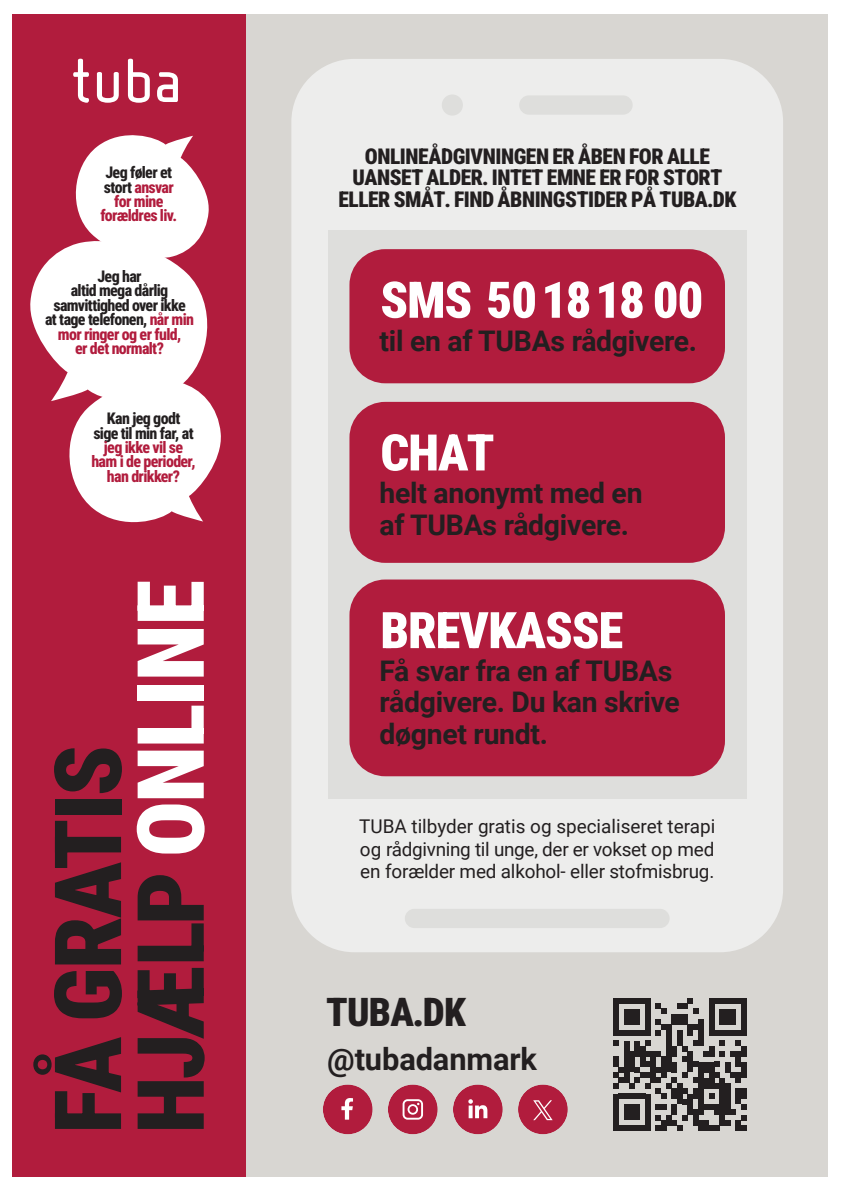
<style>
.page{position:relative;width:842px;height:1191px;background:#fff}
.page>*{position:absolute;margin:0;border:0;box-sizing:border-box;transform-origin:0 0}
.t1{font:93px/82.7px "Roboto Condensed";letter-spacing:-.02em;color:#231f20}
.t2{font:50.5px "Roboto Condensed";letter-spacing:-.02em;color:#fff}
.t3{font:39.1px "Roboto Condensed";letter-spacing:-.02em;color:#231f20}
.t4{font:700 30.8px "Roboto";letter-spacing:-.005em;color:#231f20}
.t5{font:700 28.4px/31.5px "Roboto";letter-spacing:-.01em;color:#231f20}
.t6{font:21.5px/21.5px "Roboto Condensed";letter-spacing:-.02em;color:#231f20;text-align:center}
.t7{font:18.9px/22.7px "Roboto";letter-spacing:-.01em;color:#231f20;text-align:justify}
.t8{font:16px/14.4px "Roboto Condensed";letter-spacing:-.04em;color:#231f20;text-align:center}
.t9{font:16px/14.4px "Roboto Condensed";letter-spacing:-.04em;color:#b11c3d;text-align:center}
.s1{color:#231f20}
.s2{color:#b11c3d}
.s3{color:#fff}
</style>
<div class="page">
<div style="left:12px;top:14px;width:235px;height:1162px;background:#b11c3d"></div>
<svg style="left:30px;top:135px;width:191px;height:388px"></svg>
<svg style="left:97px;top:72px;width:22px;height:31px"></svg>
<svg style="left:73px;top:59px;width:16px;height:44px"></svg>
<svg style="left:128px;top:59px;width:22px;height:44px"></svg>
<svg style="left:157px;top:72px;width:21px;height:30px"></svg>
<div style="left:247px;top:14px;width:581px;height:1162px;background:#d8d6d2"></div>
<div style="left:291px;top:59px;width:492px;height:893px;background:#ededec;border-radius:63px"></div>
<div style="left:328px;top:142px;width:418px;height:657px;background:#dededc"></div>
<div style="left:519px;top:95px;width:114px;height:20px;background:#dededc;border-radius:10px"></div>
<div style="left:442px;top:94px;width:21px;height:22px;background:#dededc;border-radius:50%"></div>
<div style="left:405px;top:908px;width:265px;height:20px;background:#dededc;border-radius:10px"></div>
<div style="left:328px;top:142px;width:418px;height:87px;background:#ededec"></div>
<div style="left:349px;top:402px;width:376px;height:161px;background:#b11c3d;border-radius:36px"></div>
<div style="left:349px;top:249px;width:376px;height:134px;background:#b11c3d;border-radius:36px"></div>
<div style="left:349px;top:579px;width:376px;height:197px;background:#b11c3d;border-radius:36px"></div>
<div style="left:613px;top:1104px;width:6px;height:16px;background:#231f20"></div>
<div style="left:613px;top:1120px;width:6px;height:11px;background:#231f20"></div>
<div style="left:624px;top:1104px;width:5px;height:16px;background:#231f20"></div>
<div style="left:629px;top:1104px;width:5px;height:16px;background:#231f20"></div>
<div style="left:634px;top:1104px;width:6px;height:16px;background:#231f20"></div>
<svg style="left:619px;top:1125px;width:26px;height:6px"></svg>
<div style="left:645px;top:1104px;width:5px;height:16px;background:#231f20"></div>
<div style="left:645px;top:1120px;width:5px;height:11px;background:#231f20"></div>
<div style="left:672px;top:1104px;width:5px;height:11px;background:#231f20"></div>
<div style="left:688px;top:1104px;width:5px;height:11px;background:#231f20"></div>
<svg style="left:613px;top:998px;width:85px;height:111px"></svg>
<div style="left:693px;top:1088px;width:5px;height:11px;background:#231f20"></div>
<div style="left:693px;top:1109px;width:5px;height:11px;background:#231f20"></div>
<svg style="left:656px;top:1115px;width:42px;height:16px"></svg>
<div style="left:698px;top:1019px;width:6px;height:11px;background:#231f20"></div>
<div style="left:698px;top:1030px;width:6px;height:15px;background:#231f20"></div>
<div style="left:698px;top:1061px;width:6px;height:27px;background:#231f20"></div>
<div style="left:698px;top:1088px;width:6px;height:16px;background:#231f20"></div>
<div style="left:698px;top:1104px;width:6px;height:11px;background:#231f20"></div>
<div style="left:698px;top:1120px;width:6px;height:11px;background:#231f20"></div>
<div style="left:704px;top:1077px;width:5px;height:11px;background:#231f20"></div>
<div style="left:709px;top:998px;width:5px;height:32px;background:#231f20"></div>
<div style="left:709px;top:1045px;width:5px;height:11px;background:#231f20"></div>
<div style="left:709px;top:1061px;width:5px;height:27px;background:#231f20"></div>
<div style="left:720px;top:1008px;width:5px;height:16px;background:#231f20"></div>
<div style="left:720px;top:1077px;width:5px;height:11px;background:#231f20"></div>
<div style="left:725px;top:1008px;width:5px;height:16px;background:#231f20"></div>
<div style="left:730px;top:1008px;width:5px;height:16px;background:#231f20"></div>
<svg style="left:704px;top:1083px;width:31px;height:48px"></svg>
<svg style="left:714px;top:998px;width:27px;height:5px"></svg>
<svg style="left:704px;top:1051px;width:37px;height:26px"></svg>
<div style="left:735px;top:1056px;width:6px;height:11px;background:#231f20"></div>
<div style="left:735px;top:1072px;width:6px;height:11px;background:#231f20"></div>
<div style="left:735px;top:1088px;width:6px;height:16px;background:#231f20"></div>
<div style="left:735px;top:1120px;width:6px;height:11px;background:#231f20"></div>
<div style="left:741px;top:998px;width:5px;height:32px;background:#231f20"></div>
<svg style="left:709px;top:1030px;width:37px;height:15px"></svg>
<div style="left:741px;top:1045px;width:5px;height:11px;background:#231f20"></div>
<div style="left:741px;top:1061px;width:5px;height:16px;background:#231f20"></div>
<div style="left:741px;top:1088px;width:5px;height:11px;background:#231f20"></div>
<svg style="left:741px;top:1104px;width:5px;height:5px"></svg>
<svg style="left:741px;top:1115px;width:5px;height:16px"></svg>
<div style="left:323px;top:1084px;width:50px;height:50px;background:#b11c3d;border-radius:50%"></div>
<svg style="left:341px;top:1098px;width:12px;height:21px"></svg>
<div style="left:388px;top:1084px;width:50px;height:50px;background:#b11c3d;border-radius:50%"></div>
<svg style="left:403px;top:1099px;width:20px;height:20px"></svg>
<div style="left:453px;top:1084px;width:50px;height:50px;background:#b11c3d;border-radius:50%"></div>
<svg style="left:468px;top:1099px;width:19px;height:19px"></svg>
<div style="left:518px;top:1084px;width:50px;height:50px;background:#b11c3d;border-radius:50%"></div>
<svg style="left:533px;top:1100px;width:20px;height:20px"></svg>
<p class="t9" style="left:100px;top:165px;width:78px"><span class="s1">Jeg føler et stort</span> ansvar for mine forældres liv.</p>
<p class="t8" style="left:45px;top:268px;width:150px">Jeg har<br>altid mega dårlig samvittighed over ikke<br>at tage telefonen, <span class="s2">når min mor ringer og er fuld,<br>er det normalt?</span></p>
<p class="t8" style="left:93px;top:411px;width:102px">Kan jeg godt sige til min far, at</p>
<p class="t9" style="left:91px;top:439px;width:106px">jeg ikke vil se ham i de perioder, han drikker?</p>
<h1 class="t1" style="left:43px;top:1133px;width:555px;rotate:-90deg">FÅ GRATIS<br>HJÆLP <span class="s3">ONLINE</span></h1>
<h3 class="t6" style="left:338px;top:145px;width:400px">ONLINEÅDGIVNINGEN ER ÅBEN FOR ALLE<br>UANSET ALDER. INTET EMNE ER FOR STORT<br>ELLER SMÅT. FIND ÅBNINGSTIDER PÅ TUBA.DK</h3>
<h2 class="t2" style="left:380px;top:264px;width:324px">SMS 50 18 18 00</h2>
<h3 class="t5" style="left:379px;top:323px;width:319px">til en af TUBAs rådgivere.</h3>
<h2 class="t2" style="left:380px;top:417px;width:116px">CHAT</h2>
<h3 class="t5" style="left:379px;top:476px;width:265px">helt anonymt med en af TUBAs rådgivere.</h3>
<h2 class="t2" style="left:380px;top:595px;width:244px">BREVKASSE</h2>
<h3 class="t5" style="left:379px;top:654px;width:302px">Få svar fra en af TUBAs rådgivere. Du kan skrive døgnet rundt.</h3>
<p class="t7" style="left:359px;top:814px;width:358px">TUBA tilbyder gratis og specialiseret terapi og rådgivning til unge, der er vokset op med en forælder med alkohol- eller stofmisbrug.</p>
<h3 class="t3" style="left:326px;top:984px;width:141px">TUBA.DK</h3>
<h3 class="t4" style="left:327px;top:1037px;width:211px">@tubadanmark</h3>
</div>
